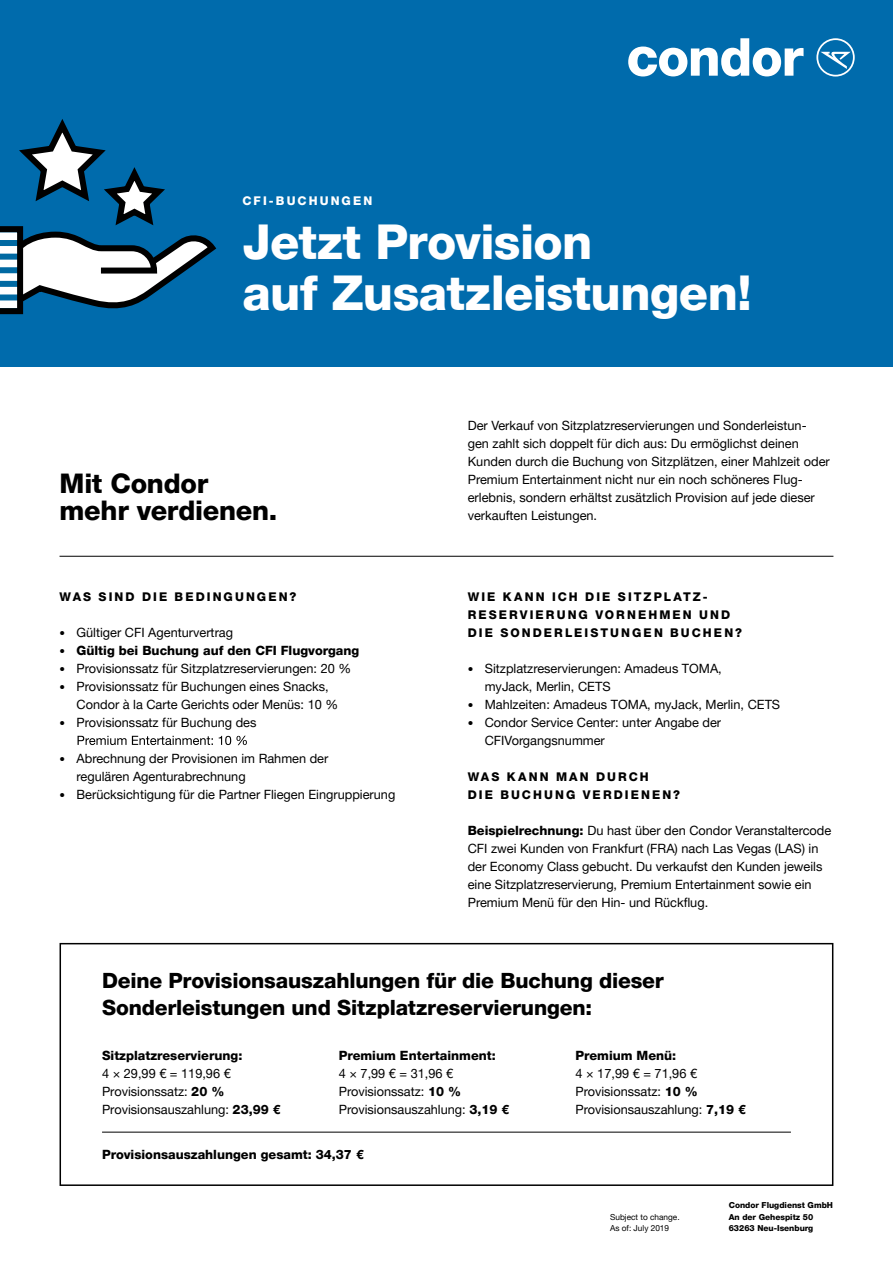
<style>
.page{position:relative;width:893px;height:1263px;background:#fff}
.page>*{position:absolute;margin:0;border:0;box-sizing:border-box;transform-origin:0 0}
.t1{font:800 48px/51px "Helvetica Neue LT Pro";letter-spacing:-.015em;color:#fff}
.t2{font:800 27px/27px "Helvetica Neue LT Pro";letter-spacing:-.01em;color:#000}
.t3{font:800 21px/27px "Helvetica Neue LT Pro";letter-spacing:-.01em;color:#000}
.t4{font:12.75px/18px "Helvetica Neue LT Pro";color:#000}
.t5{font:800 12.75px "Helvetica Neue LT Pro";color:#000}
.t6{font:800 12px/18px "Helvetica Neue LT Pro";letter-spacing:.175em;color:#000}
.t7{font:800 12px "Helvetica Neue LT Pro";letter-spacing:.175em;color:#fff}
.t8{font:800 8.25px/11.2px "Helvetica Neue LT Pro";color:#000}
.t9{font:8.25px/11.2px "Helvetica Neue LT Pro";color:#000}
.s1{font-weight:800;font-size:11.25px}
.s2{font-size:11.25px}
.s3{font-weight:800}
</style>
<div class="page">
<div style="left:60px;top:943px;width:773px;height:243px;border:2px solid #000"></div>
<svg style="left:78px;top:736px;width:169px;height:9px"></svg>
<hr style="left:60px;top:556px;width:773px;height:1px;background:#000">
<hr style="left:102px;top:1132px;width:689px;height:1px;background:#000">
<div style="left:0;top:0;width:893px;height:367px;background:#006bac"></div>
<svg style="left:0;top:119px;width:217px;height:195px"></svg>
<svg style="left:628px;top:38px;width:175px;height:38px"></svg>
<svg style="left:816px;top:38px;width:39px;height:39px"></svg>
<p class="t7" style="left:242px;top:193px;width:131px">CFI-BUCHUNGEN</p>
<h1 class="t1" style="left:242px;top:216px;width:511px">Jetzt Provision<br>auf Zusatzleistungen!</h1>
<h2 class="t2" style="left:60px;top:470px;width:219px">Mit Condor mehr verdienen.</h2>
<p class="t6" style="left:60px;top:588px;width:238px">WAS SIND DIE BEDINGUNGEN?</p>
<p class="t4" style="left:60px;top:623px;width:175px"><span class="s1">•</span> Gültiger CFI Agenturvertrag</p>
<p class="t5" style="left:60px;top:643px;width:301px"><span class="s2">•</span> Gültig bei Buchung auf den CFI Flugvorgang</p>
<p class="t4" style="left:60px;top:659px;width:293px"><span class="s1">•</span> Provisionssatz für Sitzplatzreservierungen: 20 %</p>
<p class="t4" style="left:77px;top:677px;width:263px;text-indent:-17px"><span class="s1">•</span> Provisionssatz für Buchungen eines Snacks,<br>Condor à la Carte Gerichts oder Menüs: 10 %</p>
<p class="t4" style="left:60px;top:713px;width:198px"><span class="s1">•</span> Provisionssatz für Buchung des</p>
<p class="t4" style="left:77px;top:749px;width:253px;text-indent:-17px"><span class="s1">•</span> Abrechnung der Provisionen im Rahmen der regulären Agenturabrechnung</p>
<p class="t4" style="left:60px;top:785px;width:337px"><span class="s1">•</span> Berücksichtigung für die Partner Fliegen Eingruppierung</p>
<p class="t4" style="left:468px;top:416px;width:364px">Der Verkauf von Sitzplatzreservierungen und Sonderleistun&shy;gen zahlt sich doppelt für dich aus: Du ermöglichst deinen Kunden durch die Buchung von Sitzplätzen, einer Mahlzeit oder Premium Entertainment nicht nur ein noch schöneres Flug&shy;erlebnis, sondern erhältst zusätzlich Provision auf jede dieser verkauften Leistungen.</p>
<p class="t6" style="left:468px;top:588px;width:276px">WIE KANN ICH DIE SITZPLATZ-<br>RESERVIERUNG VORNEHMEN UND<br>DIE SONDERLEISTUNGEN BUCHEN?</p>
<p class="t4" style="left:485px;top:659px;width:239px;text-indent:-17px"><span class="s1">•</span> Sitzplatzreservierungen: Amadeus TOMA, myJack, Merlin, CETS</p>
<p class="t4" style="left:468px;top:695px;width:314px"><span class="s1">•</span> Mahlzeiten: Amadeus TOMA, myJack, Merlin, CETS</p>
<p class="t4" style="left:485px;top:713px;width:238px;text-indent:-17px"><span class="s1">•</span> Condor Service Center: unter Angabe der<br>CFIVorgangsnummer</p>
<p class="t6" style="left:468px;top:768px;width:214px">WAS KANN MAN DURCH<br>DIE BUCHUNG VERDIENEN?</p>
<p class="t4" style="left:468px;top:821px;width:365px"><span class="s3">Beispielrechnung:</span> Du hast über den Condor Veranstaltercode CFI zwei Kunden von Frankfurt (FRA) nach Las Vegas (LAS) in der Economy Class gebucht. Du verkaufst den Kunden jeweils eine Sitzplatzreservierung, Premium Entertainment sowie ein Premium Menü für den Hin- und Rückflug.</p>
<h3 class="t3" style="left:102px;top:967px;width:563px">Deine Provisionsauszahlungen für die Buchung dieser<br>Sonderleistungen und Sitzplatzreservierungen:</h3>
<p class="t5" style="left:102px;top:1048px;width:142px">Sitzplatzreservierung:</p>
<p class="t4" style="left:102px;top:1064px;width:180px">4 × 29,99 € = 119,96 €<br>Provisionssatz: <span class="s3">20 %<br></span>Provisionsauszahlung: <span class="s3">23,99 €</span></p>
<p class="t5" style="left:339px;top:1048px;width:159px">Premium Entertainment:</p>
<p class="t4" style="left:339px;top:1064px;width:172px">4 × 7,99 € = 31,96 €<br>Provisionssatz: <span class="s3">10 %<br></span>Provisionsauszahlung: <span class="s3">3,19 €</span></p>
<p class="t5" style="left:102px;top:1147px;width:263px">Provisionsauszahlungen gesamt: 34,37 €</p>
<p class="t5" style="left:575px;top:1048px;width:102px">Premium Menü:</p>
<p class="t4" style="left:575px;top:1064px;width:172px">4 × 17,99 € = 71,96 €<br>Provisionssatz: <span class="s3">10 %<br></span>Provisionsauszahlung: <span class="s3">7,19 €</span></p>
<p class="t9" style="left:610px;top:1211px;width:71px">Subject to change.<br>As of: July 2019</p>
<p class="t8" style="left:729px;top:1200px;width:106px">Condor Flugdienst GmbH<br>An der Gehespitz 50<br>63263 Neu-Isenburg</p>
</div>
